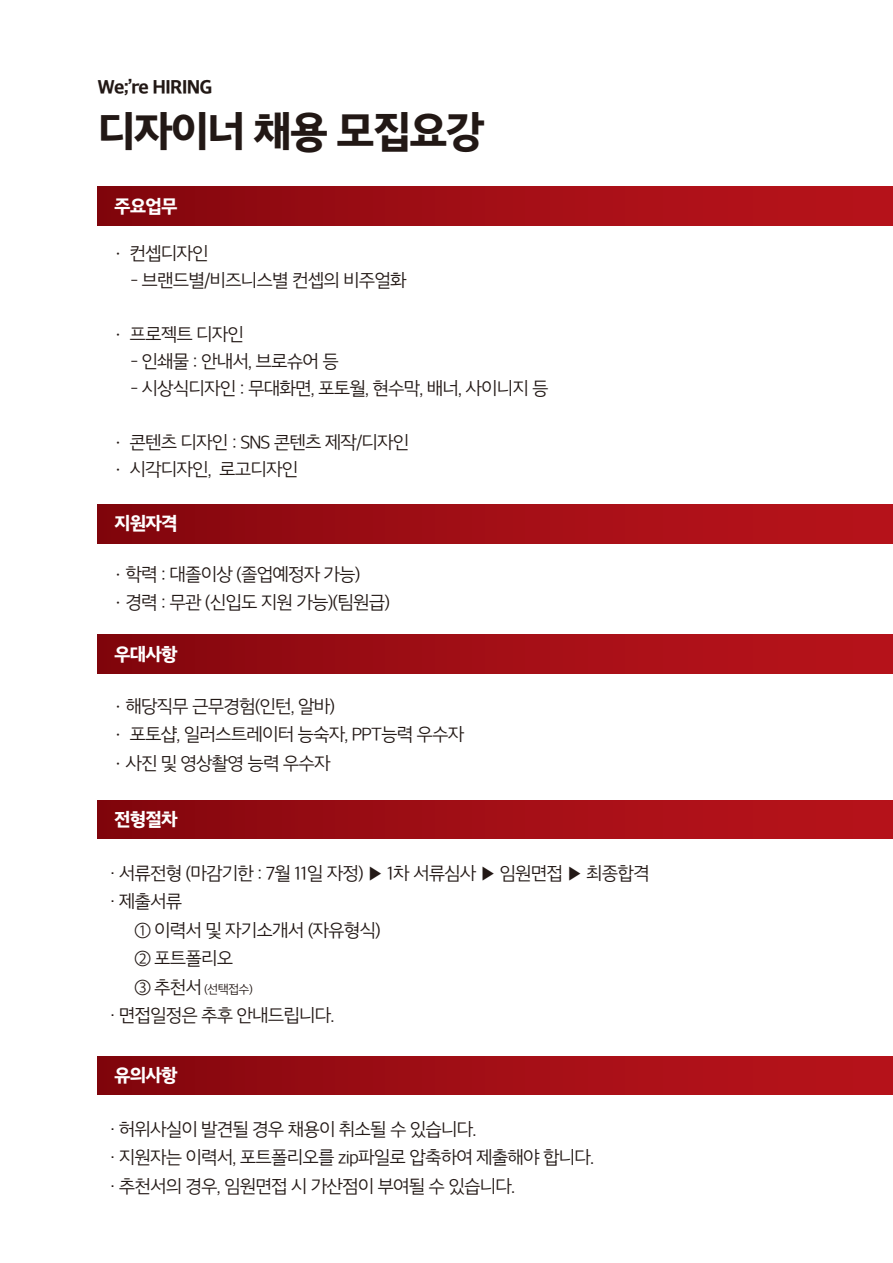
<style>
.page{position:relative;width:893px;height:1263px;background:#fff}
.page>*{position:absolute;margin:0;border:0;box-sizing:border-box;transform-origin:0 0}
.t1{font:42px "SD Gothic Neob g Ex Bd";letter-spacing:-.05em;color:#221815}
.t2{font:18.45px "SD Gothic Neob g Ex Bd";letter-spacing:-.05em;color:#221815}
.t3{font:18px/28.5px "SD Gothic Neob b Lt";letter-spacing:-.05em;color:#221815}
.t4{font:18px "SD Gothic Neob g Ex Bd";letter-spacing:-.05em;color:#fff}
.t5{font:12px "SD Gothic Neob b Lt";color:#221815}
.s1{font-size:18px}
</style>
<div class="page">
<div style="left:98px;top:187px;width:795px;height:39px;background:linear-gradient(to right,#85070e,#bc141c)"></div>
<div style="left:98px;top:504px;width:795px;height:39px;background:linear-gradient(to right,#85070e,#bc141c)"></div>
<div style="left:98px;top:635px;width:795px;height:38px;background:linear-gradient(to right,#85070e,#bc141c)"></div>
<div style="left:98px;top:800px;width:795px;height:39px;background:linear-gradient(to right,#85070e,#bc141c)"></div>
<div style="left:98px;top:1056px;width:795px;height:39px;background:linear-gradient(to right,#85070e,#bc141c)"></div>
<p class="t2" style="left:98px;top:78px;width:116px">We;’re HIRING</p>
<h1 class="t1" style="left:98px;top:112px;width:388px">디자이너 채용 모집요강</h1>
<p class="t4" style="left:114px;top:198px;width:65px">주요업무</p>
<p class="t3" style="left:110px;top:240px;width:100px">ㆍ 컨셉디자인</p>
<p class="t3" style="left:130px;top:267px;width:278px">- 브랜드별/비즈니스별 컨셉의 비주얼화</p>
<p class="t3" style="left:110px;top:321px;width:136px">ㆍ 프로젝트 디자인</p>
<p class="t3" style="left:130px;top:348px;width:210px">- 인쇄물 : 안내서, 브로슈어 등</p>
<p class="t3" style="left:130px;top:375px;width:420px">- 시상식디자인 : 무대화면, 포토월, 현수막, 배너, 사이니지 등</p>
<p class="t3" style="left:110px;top:429px;width:301px;line-height:27px">ㆍ 콘텐츠 디자인 : SNS 콘텐츠 제작/디자인ㆍ 시각디자인, 로고디자인</p>
<p class="t4" style="left:114px;top:515px;width:65px">지원자격</p>
<p class="t3" style="left:110px;top:560px;width:282px">ㆍ학력 : 대졸이상 (졸업예정자 가능)ㆍ경력 : 무관 (신입도 지원 가능)(팀원급)</p>
<p class="t4" style="left:114px;top:645px;width:65px">우대사항</p>
<p class="t3" style="left:110px;top:692px;width:356px">ㆍ해당직무 근무경험(인턴, 알바)<br>ㆍ 포토샵, 일러스트레이터 능숙자, PPT능력 우수자ㆍ사진 및 영상촬영 능력 우수자</p>
<p class="t4" style="left:114px;top:811px;width:65px">전형절차</p>
<p class="t3" style="left:110px;top:859px;width:542px">· 서류전형 (마감기한 : 7월 11일 자정) ▶ 1차 서류심사 ▶ 임원면접 ▶ 최종합격</p>
<p class="t3" style="left:110px;top:887px;width:74px">· 제출서류</p>
<p class="t3" style="left:135px;top:916px;width:248px">① 이력서 및 자기소개서 (자유형식)</p>
<p class="t3" style="left:135px;top:944px;width:100px">② 포트폴리오</p>
<p class="t5" style="left:135px;top:983px;width:120px"><span class="s1">③ 추천서</span> (선택접수)</p>
<p class="t3" style="left:110px;top:1001px;width:226px">· 면접일정은 추후 안내드립니다.</p>
<p class="t4" style="left:114px;top:1067px;width:65px">유의사항</p>
<p class="t3" style="left:110px;top:1115px;width:486px">· 허위사실이 발견될 경우 채용이 취소될 수 있습니다.<br>· 지원자는 이력서, 포트폴리오를 zip파일로 압축하여 제출해야 합니다. · 추천서의 경우, 임원면접 시 가산점이 부여될 수 있습니다.</p>
</div>
